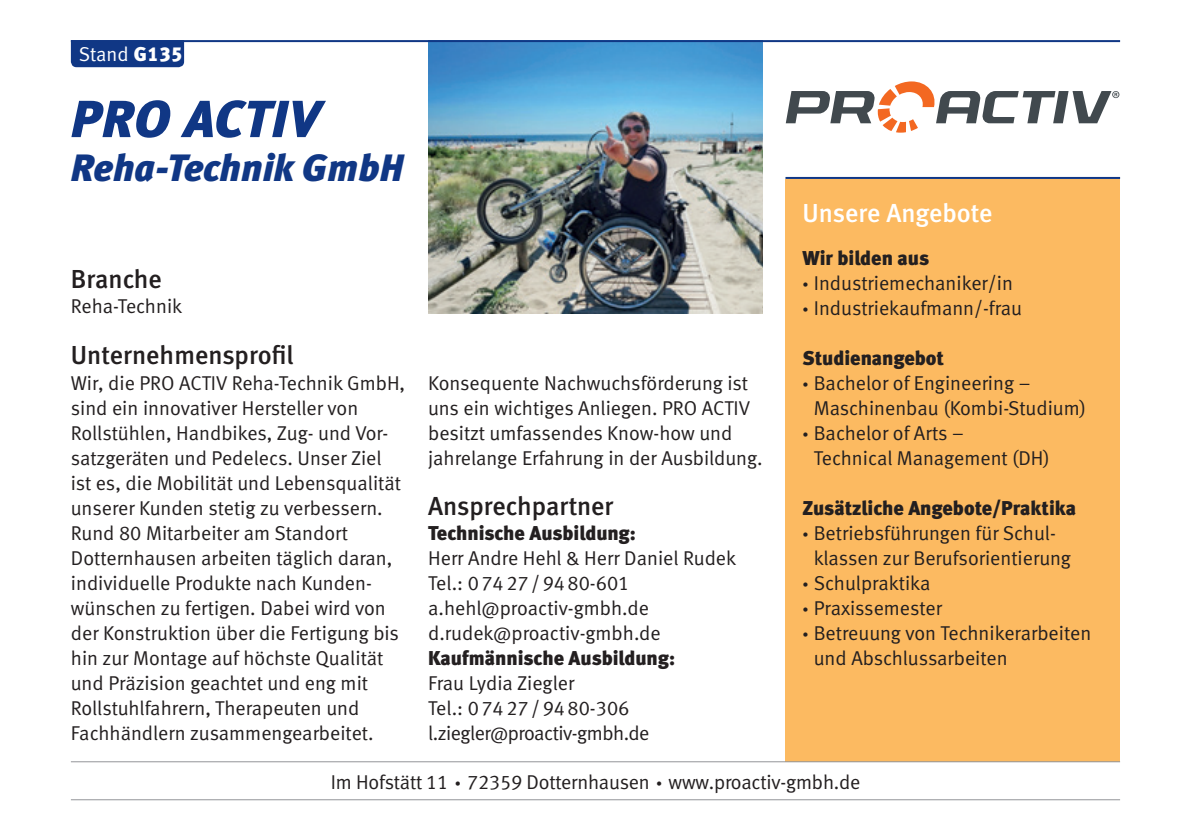
<style>
.page{position:relative;width:1191px;height:840px;background:#fff}
.page>*{position:absolute;margin:0;border:0;box-sizing:border-box;transform-origin:0 0}
.t1{font:italic 52px "Meta Black LF";letter-spacing:.02em;color:#103785}
.t2{font:italic 38px "Meta Black LF";color:#103785}
.t3{font:26px "Meta Medium LF";color:#231f20}
.t4{font:26px "Meta Medium LF";letter-spacing:-.005em;color:#fff}
.t5{font:20px/25px "Meta Normal LF";color:#231f20}
.t6{font:20px "Meta Black LF";letter-spacing:-.005em;color:#231f20}
.t7{font:20px "Meta Normal LF";color:#fff}
.s1{font-family:"Meta Black LF"}
</style>
<div class="page">
<div style="left:785px;top:179px;width:335px;height:581px;background:#fcba61"></div>
<img style="left:428px;top:42px;width:335px;height:271px">
<div style="left:71px;top:42px;width:113px;height:25px;background:#103785"></div>
<hr style="left:71px;top:40px;width:1049px;height:2px;background:#103785">
<hr style="left:71px;top:760px;width:1049px;height:1px;background:#939598">
<hr style="left:71px;top:798px;width:1049px;height:1px;background:#939598">
<hr style="left:785px;top:177px;width:335px;height:2px;background:#103785">
<svg style="left:785px;top:81px;width:334px;height:52px"></svg>
<p class="t7" style="left:79px;top:43px;width:105px">Stand <span class="s1">G135</span></p>
<h1 class="t1" style="left:71px;top:88px;width:250px">PRO ACTIV</h1>
<h2 class="t2" style="left:71px;top:145px;width:334px">Reha-Technik GmbH</h2>
<h3 class="t3" style="left:71px;top:264px;width:93px">Branche</h3>
<p class="t5" style="left:71px;top:293px;width:113px">Reha-Technik</p>
<h3 class="t3" style="left:71px;top:340px;width:224px">Unternehmensprofil</h3>
<p class="t5" style="left:71px;top:369px;width:336px">Wir, die PRO ACTIV Reha-Technik GmbH, sind ein innovativer Hersteller von Rollstühlen, Handbikes, Zug- und Vor&shy;satzgeräten und Pedelecs. Unser Ziel ist es, die Mobilität und Lebensqualität unserer Kunden stetig zu verbessern.<br>Rund 80 Mitarbeiter am Standort Dotternhausen arbeiten täglich daran, individuelle Produkte nach Kunden&shy;wünschen zu fertigen. Dabei wird von der Konstruktion über die Fertigung bis hin zur Montage auf höchste Qualität und Präzision geachtet und eng mit Rollstuhlfahrern, Therapeuten und Fachhändlern zusammengearbeitet.</p>
<p class="t5" style="left:428px;top:369px;width:336px">Konsequente Nachwuchsförderung ist uns ein wichtiges Anliegen. PRO ACTIV besitzt umfassendes Know-how und jahrelange Erfahrung in der Ausbildung.</p>
<h3 class="t3" style="left:428px;top:490px;width:187px">Ansprechpartner</h3>
<p class="t6" style="left:428px;top:520px;width:209px">Technische Ausbildung:</p>
<p class="t5" style="left:428px;top:544px;width:309px">Herr Andre Hehl &amp; Herr Daniel Rudek<br>Tel.: 07427/9480-601 a.hehl@proactiv-gmbh.de d.rudek@proactiv-gmbh.de</p>
<p class="t6" style="left:428px;top:645px;width:248px">Kaufmännische Ausbildung:</p>
<p class="t5" style="left:428px;top:669px;width:223px">Frau Lydia Ziegler<br>Tel.: 07427/9480-306 l.ziegler@proactiv-gmbh.de</p>
<h3 class="t4" style="left:802px;top:198px;width:192px">Unsere Angebote</h3>
<p class="t6" style="left:802px;top:245px;width:128px">Wir bilden aus</p>
<p class="t5" style="left:802px;top:270px;width:221px"><span class="s1">·</span> Industriemechaniker/in <span class="s1">·</span> Industriekaufmann/-frau</p>
<p class="t6" style="left:802px;top:345px;width:143px">Studienangebot</p>
<p class="t5" style="left:802px;top:370px;width:229px"><span class="s1">·</span> Bachelor of Engineering –</p>
<p class="t5" style="left:814px;top:395px;width:274px">Maschinenbau (Kombi-Studium)</p>
<p class="t5" style="left:802px;top:420px;width:163px"><span class="s1">·</span> Bachelor of Arts –</p>
<p class="t5" style="left:814px;top:445px;width:237px">Technical Management (DH)</p>
<p class="t6" style="left:802px;top:495px;width:275px">Zusätzliche Angebote/Praktika</p>
<p class="t5" style="left:802px;top:520px;width:253px"><span class="s1">·</span> Betriebsführungen für Schul-</p>
<p class="t5" style="left:814px;top:545px;width:259px">klassen zur Berufsorientierung</p>
<p class="t5" style="left:802px;top:570px;width:129px"><span class="s1">·</span> Schulpraktika</p>
<p class="t5" style="left:802px;top:595px;width:141px"><span class="s1">·</span> Praxissemester</p>
<p class="t5" style="left:802px;top:620px;width:290px"><span class="s1">·</span> Betreuung von Technikerarbeiten</p>
<p class="t5" style="left:814px;top:645px;width:195px">und Abschlussarbeiten</p>
<p class="t5" style="left:331px;top:768px;width:531px">Im Hofstätt 11 <span class="s1">·</span> 72359 Dotternhausen <span class="s1">·</span> www.proactiv-gmbh.de</p>
</div>
